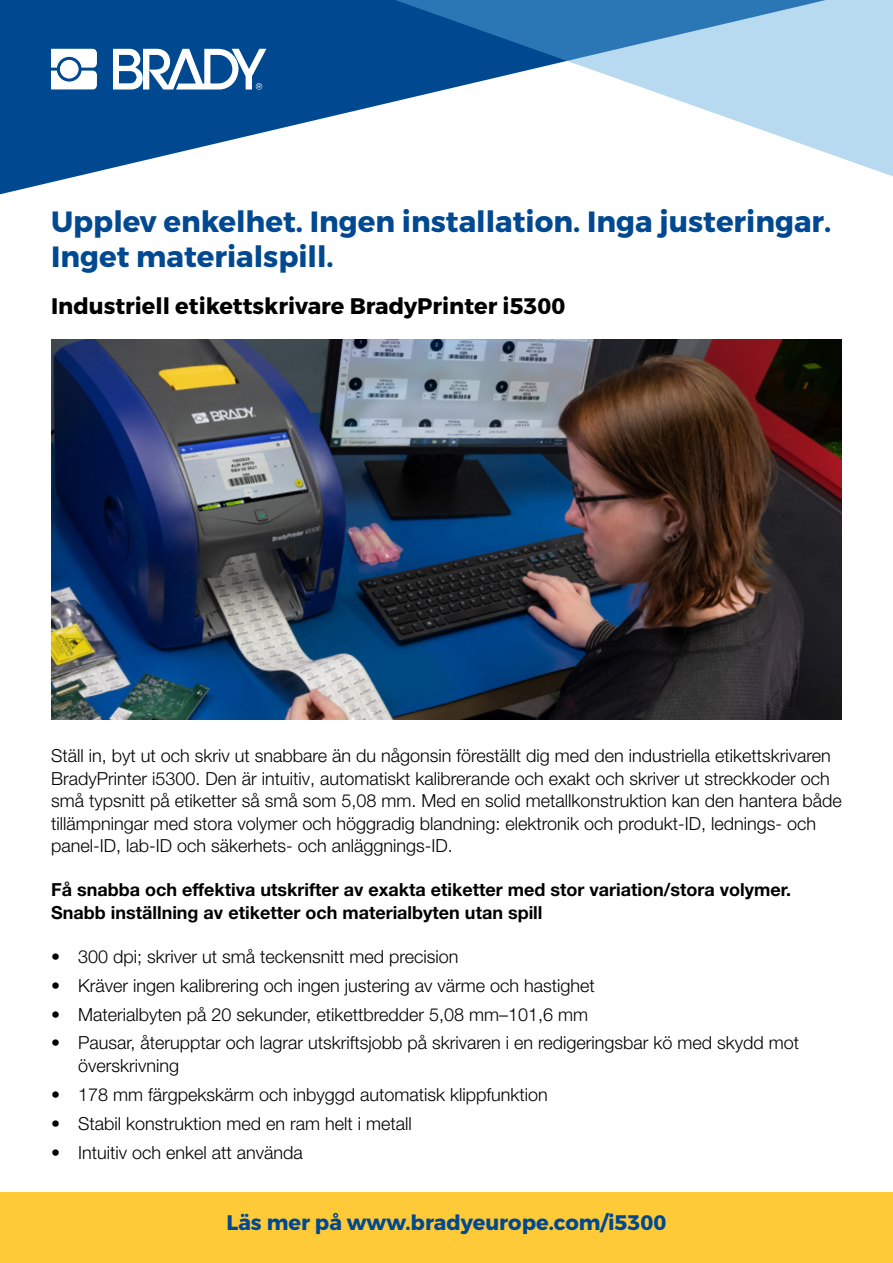
<style>
.page{position:relative;width:893px;height:1263px;background:#fff}
.page>*{position:absolute;margin:0;border:0;box-sizing:border-box;transform-origin:0 0}
.t1{font:700 29.25px/35.1px "Montserrat";color:#004990}
.t2{font:700 22.5px "Montserrat";color:#000}
.t3{font:700 21px "Montserrat";color:#004990}
.t4{font:300 18px/22.5px "Helvetica Neue LT Pro";color:#000}
.t5{font:700 18px/22.5px "Helvetica Neue LT Pro";color:#000}
</style>
<div class="page">
<div style="left:0;top:1192px;width:893px;height:71px;background:#ffca38"></div>
<svg style="left:0;top:0;width:359px;height:195px;fill:#004990"></svg>
<svg style="left:359px;top:0;width:534px;height:177px"></svg>
<svg style="left:51px;top:49px;width:46px;height:40px"></svg>
<div style="left:60px;top:60px;width:19px;height:19px;background:#fff;border-radius:50%"></div>
<svg style="left:113px;top:49px;width:153px;height:41px"></svg>
<img style="left:51px;top:339px;width:791px;height:381px">
<h1 class="t1" style="left:51px;top:204px;width:782px">Upplev enkelhet. Ingen installation. Inga justeringar.<br>Inget materialspill.</h1>
<p class="t2" style="left:51px;top:292px;width:516px">Industriell etikettskrivare BradyPrinter i5300</p>
<p class="t4" style="left:51px;top:744px;width:792px">Ställ in, byt ut och skriv ut snabbare än du någonsin föreställt dig med den industriella etikettskrivaren BradyPrinter i5300. Den är intuitiv, automatiskt kalibrerande och exakt och skriver ut streckkoder och små typsnitt på etiketter så små som 5,08 mm. Med en solid metallkonstruktion kan den hantera både tillämpningar med stora volymer och höggradig blandning: elektronik och produkt-ID, lednings- och panel-ID, lab-ID och säkerhets- och anläggnings-ID.</p>
<p class="t5" style="left:51px;top:878px;width:742px">Få snabba och effektiva utskrifter av exakta etiketter med stor variation/stora volymer.<br>Snabb inställning av etiketter och materialbyten utan spill</p>
<p class="t4" style="left:51px;top:945px;width:409px">• 300 dpi; skriver ut små teckensnitt med precision</p>
<p class="t4" style="left:51px;top:974px;width:545px">• Kräver ingen kalibrering och ingen justering av värme och hastighet</p>
<p class="t4" style="left:51px;top:1002px;width:539px">• Materialbyten på 20 sekunder, etikettbredder 5,08 mm–101,6 mm</p>
<p class="t4" style="left:78px;top:1031px;width:723px;text-indent:-27px">• Pausar, återupptar och lagrar utskriftsjobb på skrivaren i en redigeringsbar kö med skydd mot överskrivning</p>
<p class="t4" style="left:51px;top:1083px;width:498px">• 178 mm färgpekskärm och inbyggd automatisk klippfunktion</p>
<p class="t4" style="left:51px;top:1112px;width:362px">• Stabil konstruktion med en ram helt i metall</p>
<p class="t4" style="left:51px;top:1140px;width:253px">• Intuitiv och enkel att använda</p>
<p class="t3" style="left:227px;top:1209px;width:441px">Läs mer på www.bradyeurope.com/i5300</p>
</div>
